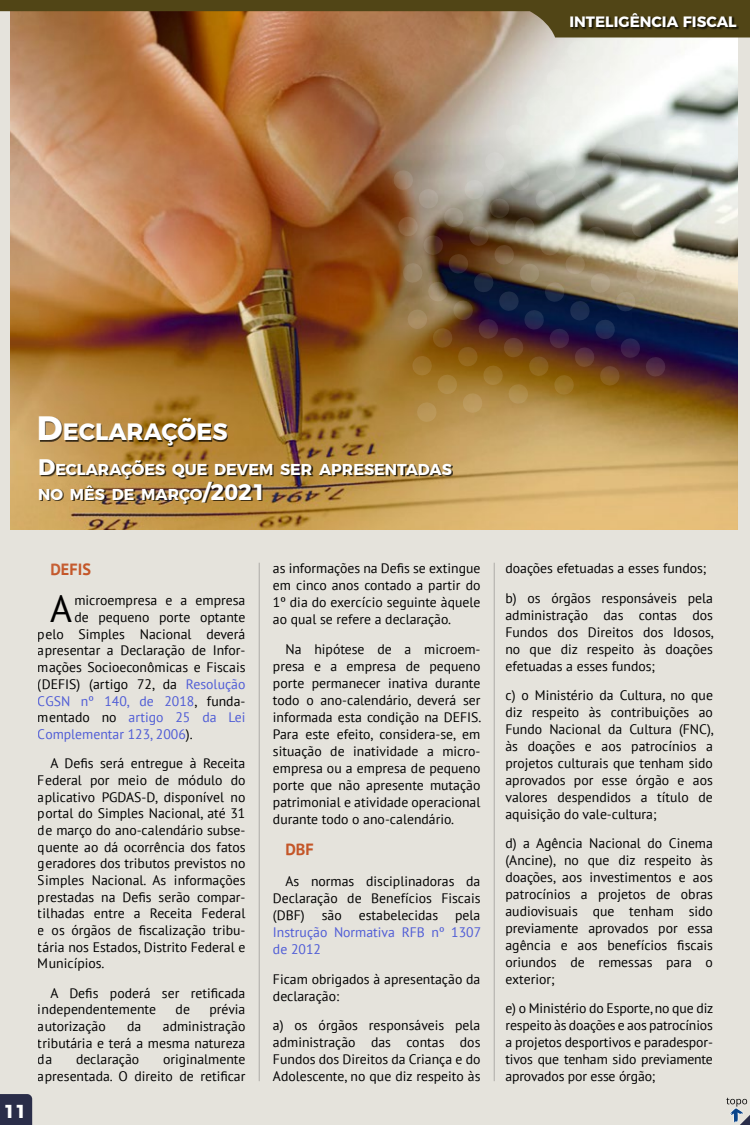
<style>
.page{position:relative;width:750px;height:1125px;background:#fff}
.page>*{position:absolute;margin:0;border:0;box-sizing:border-box;transform-origin:0 0}
.t1{font:37.5px "PT Sans";color:#000}
.t2{font:700 23.62px "Montserrat";color:#fff}
.t3{font:700 18.75px "Montserrat";color:#fff}
.t4{font:700 16.25px "PT Sans";color:#c45628}
.t5{font:700 15.75px/25px "Montserrat";color:#fff}
.t6{font:700 15px "Montserrat";color:#fff}
.t7{font:13.75px/17px "PT Sans";color:#000;text-align:justify}
.t8{font:13.75px/17px "PT Sans";color:#4f5cd6}
.s1{font-size:33.75px}
.s2{font-size:22.5px}
.s3{color:#4f5cd6}
.s4{color:#000}
</style>
<div class="page">
<div style="left:0;top:1px;width:750px;height:1124px;background:#e5e3dc"></div>
<hr style="left:259px;top:563px;width:1px;height:518px;background:#000">
<hr style="left:494px;top:563px;width:1px;height:518px;background:#000">
<svg style="left:726px;top:1098px;width:24px;height:27px"></svg>
<img style="left:10px;top:423px;width:728px;height:107px">
<div style="left:40px;top:460px;width:413px;height:44px;background:#000;opacity:.75"></div>
<div style="left:40px;top:417px;width:188px;height:30px;background:#000;opacity:.75"></div>
<svg style="left:0;top:1094px;width:32px;height:31px"></svg>
<img style="left:0;top:0;width:750px;height:423px">
<p class="t6" style="left:569px;top:9px;width:169px">INTELIGÊNCIA FISCAL</p>
<h2 class="t2" style="left:37px;top:413px;width:192px"><span class="s1">D</span>ECLARAÇÕES</h2>
<p class="t5" style="left:38px;top:455px;width:415px"><span class="s2">D</span>ECLARAÇÕES QUE DEVEM SER APRESENTADAS<br>NO MÊS DE MARÇO<span class="s2">/2021</span></p>
<h3 class="t3" style="left:4px;top:1096px;width:24px">11</h3>
<p class="t4" style="left:50px;top:559px;width:42px">DEFIS</p>
<h1 class="t1" style="left:50px;top:585px;width:23px">A</h1>
<p class="t7" style="left:74px;top:592px;width:173px">microempresa e a empresa</p>
<p class="t7" style="left:74px;top:608px;width:173px">de pequeno porte optante</p>
<p class="t7" style="left:38px;top:625px;width:209px">pelo Simples Nacional deverá</p>
<p class="t7" style="left:38px;top:642px;width:209px">apresentar a Declaração de Infor-</p>
<p class="t7" style="left:38px;top:659px;width:209px">mações Socioeconômicas e Fiscais</p>
<p class="t7" style="left:38px;top:675px;width:209px">(DEFIS) (artigo 72, da <span class="s3">Resolução</span></p>
<p class="t8" style="left:38px;top:692px;width:209px">CGSN nº 140, de 2018<span class="s4">, funda-</span></p>
<p class="t8" style="left:38px;top:709px;width:209px"><span class="s4">mentado no</span> artigo 25 da Lei</p>
<p class="t8" style="left:38px;top:725px;width:156px">Complementar 123, 2006<span class="s4">).</span></p>
<p class="t7" style="left:38px;top:755px;width:209px;text-indent:12px">A Defis será entregue à Receita Federal por meio de módulo do aplicativo PGDAS-D, disponível no portal do Simples Nacional, até 31 de março do ano-calendário subse&shy;quente ao dá ocorrência dos fatos geradores dos tributos previstos no Simples Nacional. As informações prestadas na Defis serão compar&shy;tilhadas entre a Receita Federal e os órgãos de fiscalização tribu&shy;tária nos Estados, Distrito Federal e Municípios.</p>
<p class="t7" style="left:38px;top:984px;width:209px;text-indent:12px">A Defis poderá ser retificada independentemente</p>
<p class="t7" style="left:176px;top:1001px;width:16px">de</p>
<p class="t7" style="left:210px;top:1001px;width:37px">prévia</p>
<p class="t7" style="left:38px;top:1017px;width:209px;text-indent:125px">administração tributária e terá a mesma natureza da</p>
<p class="t7" style="left:38px;top:1017px;width:69px">autorização</p>
<p class="t7" style="left:127px;top:1017px;width:16px">da</p>
<p class="t7" style="left:76px;top:1051px;width:65px">declaração</p>
<p class="t7" style="left:38px;top:1051px;width:209px;text-align:right">originalmente<br>apresentada. O direito de retificar</p>
<p class="t7" style="left:273px;top:560px;width:209px">as informações na Defis se extingue em cinco anos contado a partir do 1º dia do exercício seguinte àquele ao qual se refere a declaração.</p>
<p class="t7" style="left:273px;top:640px;width:210px;text-indent:12px">Na hipótese de a microem&shy;presa e a empresa de pequeno porte permanecer inativa durante todo o ano-calendário, deverá ser informada esta condição na DEFIS.<br>Para este efeito, considera-se, em situação de inatividade a micro&shy;empresa ou a empresa de pequeno porte que não apresente mutação patrimonial e atividade operacional durante todo o ano-calendário.</p>
<p class="t4" style="left:285px;top:839px;width:30px">DBF</p>
<p class="t7" style="left:273px;top:872px;width:209px;text-indent:12px">As normas disciplinadoras da Declaração de Benefícios Fiscais (DBF) são estabelecidas pela</p>
<p class="t8" style="left:273px;top:923px;width:210px">Instrução Normativa RFB nº 1307 de 2012</p>
<p class="t7" style="left:273px;top:970px;width:209px">Ficam obrigados à apresentação da declaração:</p>
<p class="t7" style="left:273px;top:1016px;width:209px">a) os órgãos responsáveis pela administração das contas dos Fundos dos Direitos da Criança e do Adolescente, no que diz respeito às</p>
<p class="t7" style="left:505px;top:553px;width:209px;line-height:29.5px">doações efetuadas a esses fundos; b) os órgãos responsáveis pela</p>
<p class="t7" style="left:505px;top:606px;width:210px">administração das contas dos Fundos dos Direitos dos Idosos, no que diz respeito às doações efetuadas a esses fundos;</p>
<p class="t7" style="left:505px;top:686px;width:210px">c) o Ministério da Cultura, no que diz respeito às contribuições ao Fundo Nacional da Cultura (FNC), às doações e aos patrocínios a projetos culturais que tenham sido aprovados por esse órgão e aos valores despendidos a título de aquisição do vale-cultura;</p>
<p class="t7" style="left:505px;top:835px;width:209px">d) a Agência Nacional do Cinema (Ancine), no que diz respeito às doações, aos investimentos e aos patrocínios a projetos de obras audiovisuais que tenham sido previamente aprovados por essa agência e aos benefícios fiscais oriundos de remessas para o exterior;</p>
<p class="t7" style="left:505px;top:1000px;width:209px">e) o Ministério do Esporte, no que diz respeito às doações e aos patrocínios a projetos desportivos e paradespor&shy;tivos que tenham sido previamente aprovados por esse órgão;</p>
</div>
